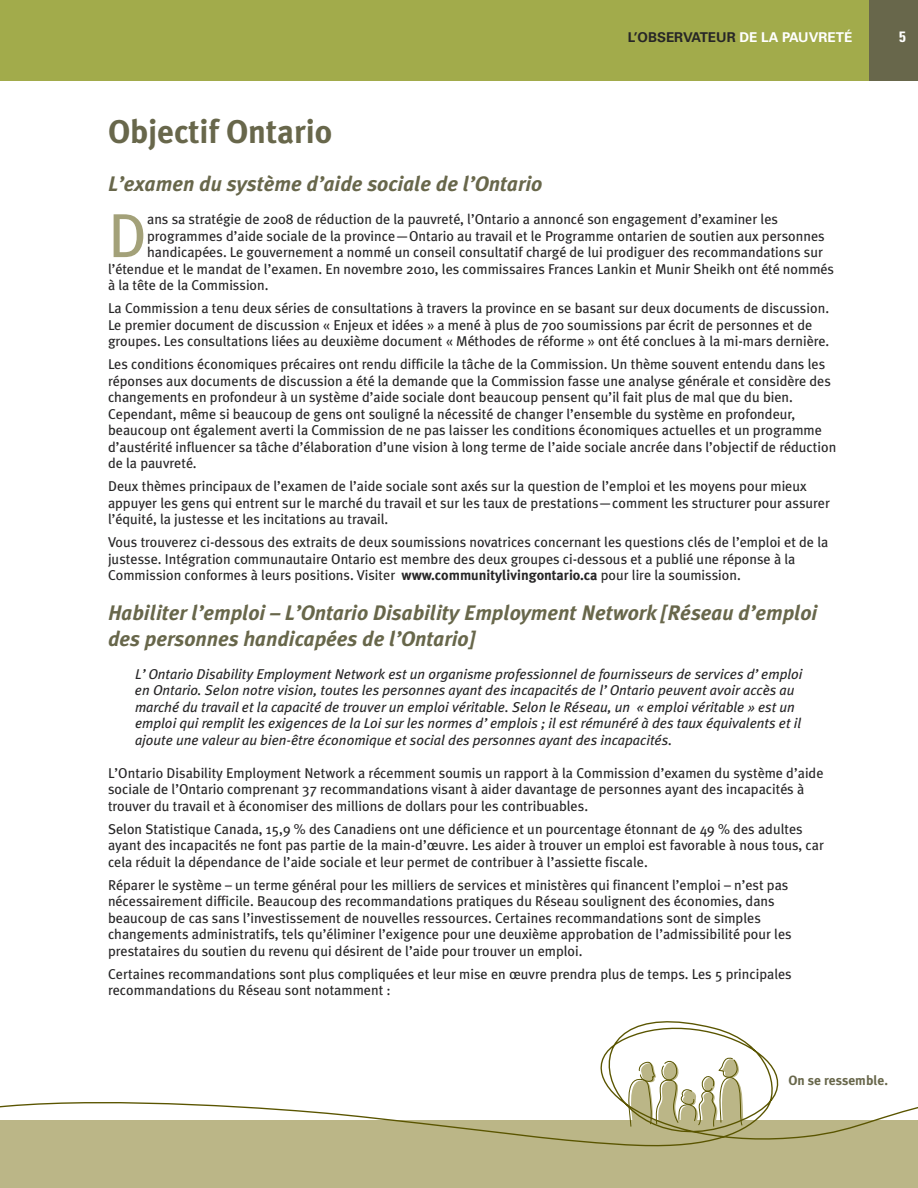
<style>
.page{position:relative;width:918px;height:1188px;background:#fff}
.page>*{position:absolute;margin:0;border:0;box-sizing:border-box;transform-origin:0 0}
.t1{font:62.1px "Meta Plus";color:#a3a179}
.t2{font:700 33px "Meta Plus";color:#68674b}
.t3{font:italic 700 21px/25.2px "Meta Plus";color:#68674b}
.t4{font:700 condensed 15px "Univers LT Std";color:#fff}
.t5{font:14.25px/16.5px "Meta Plus";color:#272627}
.t6{font:italic 14.25px/16.5px "Meta Plus";color:#272627}
.t7{font:700 13.5px "Univers LT Std";color:#272627}
.t8{font:700 13.5px "Meta Plus";color:#68674b}
.s1{color:#fff}
.s2{font-weight:700}
</style>
<div class="page">
<div style="left:0;top:0;width:918px;height:81px;background:#a2ab4b"></div>
<div style="left:869px;top:0;width:49px;height:81px;background:#68674b"></div>
<div style="left:0;top:1121px;width:918px;height:67px;background:#bbb687"></div>
<svg style="left:0;top:1021px;width:918px;height:126px"></svg>
<div style="left:786px;top:1057px;width:132px;height:39px;background:#fff"></div>
<p class="t7" style="left:628px;top:33px;width:226px">L’OBSERVATEUR <span class="s1">DE LA PAUVRETÉ</span></p>
<p class="t4" style="left:899px;top:31px;width:8px">5</p>
<h2 class="t2" style="left:108px;top:112px;width:226px">Objectif Ontario</h2>
<h3 class="t3" style="left:108px;top:171px;width:436px">L’examen du système d’aide sociale de l’Ontario</h3>
<h1 class="t1" style="left:108px;top:199px;width:41px">D</h1>
<p class="t5" style="left:147px;top:211px;width:632px">ans sa stratégie de 2008 de réduction de la pauvreté, l’Ontario a annoncé son engagement d’examiner les</p>
<p class="t5" style="left:147px;top:227px;width:679px">programmes d’aide sociale de la province—Ontario au travail et le Programme ontarien de soutien aux personnes</p>
<p class="t5" style="left:147px;top:244px;width:677px">handicapées. Le gouvernement a nommé un conseil consultatif chargé de lui prodiguer des recommandations sur</p>
<p class="t5" style="left:108px;top:260px;width:728px">l’étendue et le mandat de l’examen. En novembre 2010, les commissaires Frances Lankin et Munir Sheikh ont été nommés</p>
<p class="t5" style="left:108px;top:277px;width:162px">à la tête de la Commission.</p>
<p class="t5" style="left:108px;top:300px;width:723px">La Commission a tenu deux séries de consultations à travers la province en se basant sur deux documents de discussion.<br>Le premier document de discussion « Enjeux et idées » a mené à plus de 700 soumissions par écrit de personnes et de groupes. Les consultations liées au deuxième document « Méthodes de réforme » ont été conclues à la mi-mars dernière.</p>
<p class="t5" style="left:108px;top:356px;width:730px">Les conditions économiques précaires ont rendu difficile la tâche de la Commission. Un thème souvent entendu dans les réponses aux documents de discussion a été la demande que la Commission fasse une analyse générale et considère des changements en profondeur à un système d’aide sociale dont beaucoup pensent qu’il fait plus de mal que du bien.<br>Cependant, même si beaucoup de gens ont souligné la nécessité de changer l’ensemble du système en profondeur, beaucoup ont également averti la Commission de ne pas laisser les conditions économiques actuelles et un programme d’austérité influencer sa tâche d’élaboration d’une vision à long terme de l’aide sociale ancrée dans l’objectif de réduction de la pauvreté.</p>
<p class="t5" style="left:108px;top:478px;width:724px">Deux thèmes principaux de l’examen de l’aide sociale sont axés sur la question de l’emploi et les moyens pour mieux appuyer les gens qui entrent sur le marché du travail et sur les taux de prestations—comment les structurer pour assurer l’équité, la justesse et les incitations au travail.</p>
<p class="t5" style="left:108px;top:534px;width:722px">Vous trouverez ci-dessous des extraits de deux soumissions novatrices concernant les questions clés de l’emploi et de la justesse. Intégration communautaire Ontario est membre des deux groupes ci-dessous et a publié une réponse à la<br>Commission conformes à leurs positions. Visiter <span class="s2">www.communitylivingontario.ca</span> pour lire la soumission.</p>
<h3 class="t3" style="left:108px;top:601px;width:711px">Habiliter l’emploi – L’Ontario Disability Employment Network [Réseau d’emploi des personnes handicapées de l’Ontario]</h3>
<p class="t6" style="left:135px;top:665px;width:669px">L’Ontario Disability Employment Network est un organisme professionnel de fournisseurs de services d’emploi en Ontario. Selon notre vision, toutes les personnes ayant des incapacités de l’Ontario peuvent avoir accès au marché du travail et la capacité de trouver un emploi véritable. Selon le Réseau, un « emploi véritable » est un emploi qui remplit les exigences de la Loi sur les normes d’emplois ; il est rémunéré à des taux équivalents et il ajoute une valeur au bien-être économique et social des personnes ayant des incapacités.</p>
<p class="t5" style="left:108px;top:764px;width:717px">L’Ontario Disability Employment Network a récemment soumis un rapport à la Commission d’examen du système d’aide sociale de l’Ontario comprenant 37 recommandations visant à aider davantage de personnes ayant des incapacités à trouver du travail et à économiser des millions de dollars pour les contribuables.</p>
<p class="t5" style="left:108px;top:820px;width:717px">Selon Statistique Canada, 15,9 % des Canadiens ont une déficience et un pourcentage étonnant de 49 % des adultes ayant des incapacités ne font pas partie de la main-d’œuvre. Les aider à trouver un emploi est favorable à nous tous, car cela réduit la dépendance de l’aide sociale et leur permet de contribuer à l’assiette fiscale.</p>
<p class="t5" style="left:108px;top:876px;width:685px">Réparer le système – un terme général pour les milliers de services et ministères qui financent l’emploi – n’est pas nécessairement difficile. Beaucoup des recommandations pratiques du Réseau soulignent des économies, dans beaucoup de cas sans l’investissement de nouvelles ressources. Certaines recommandations sont de simples changements administratifs, tels qu’éliminer l’exigence pour une deuxième approbation de l’admissibilité pour les prestataires du soutien du revenu qui désirent de l’aide pour trouver un emploi.</p>
<p class="t5" style="left:108px;top:965px;width:685px">Certaines recommandations sont plus compliquées et leur mise en œuvre prendra plus de temps. Les 5 principales recommandations du Réseau sont notamment :</p>
<p class="t8" style="left:789px;top:1073px;width:101px">On se ressemble.</p>
</div>
